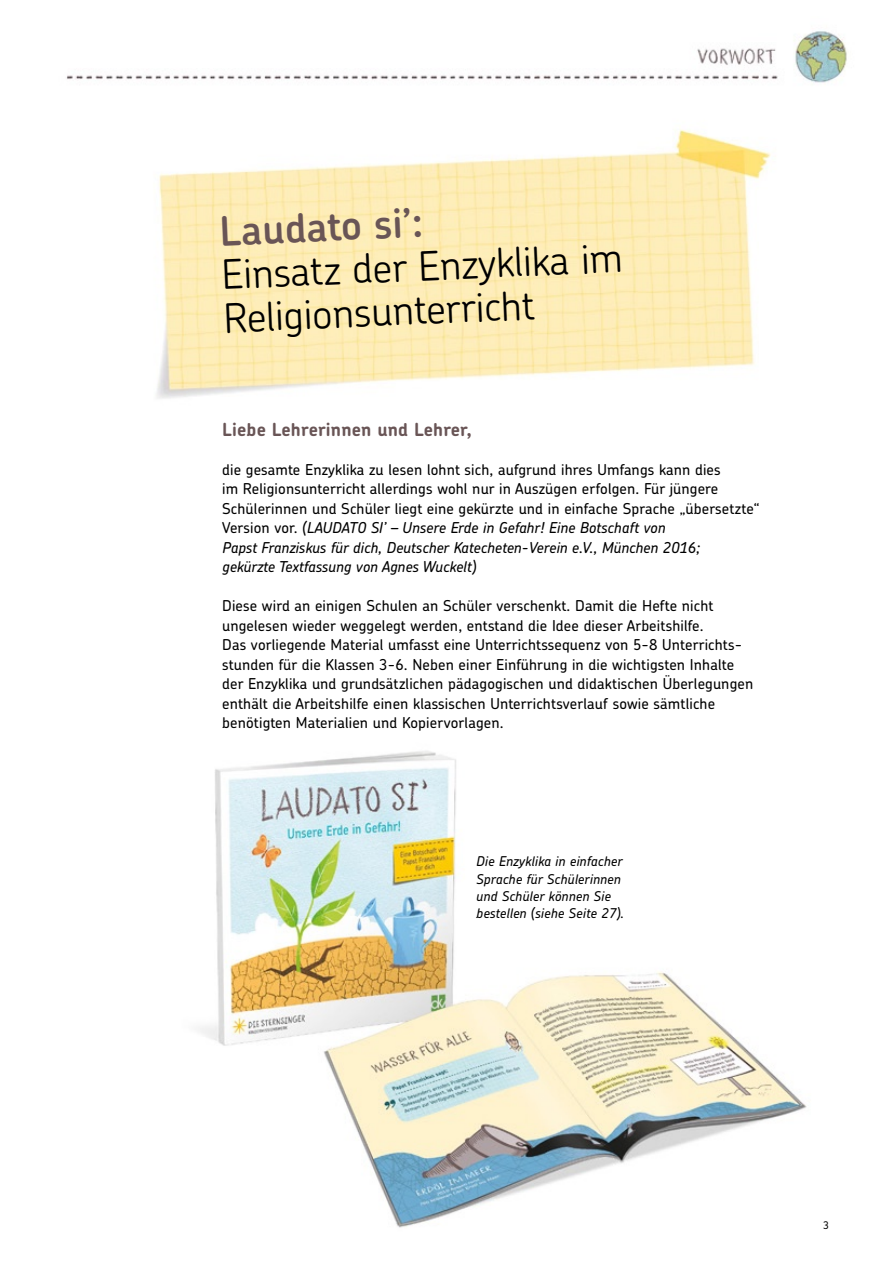
<style>
.page{position:relative;width:893px;height:1263px;background:#fff}
.page>*{position:absolute;margin:0;border:0;box-sizing:border-box;transform-origin:0 0}
.t1{font:300 40.5px/44px "Chevin Pro";color:#000}
.t2{font:600 40.5px "Chevin Pro";color:#695556}
.t3{font:700 18px "Chevin Pro";letter-spacing:.01em;color:#695556}
.t4{font:500 15px/19.5px "Chevin Pro";letter-spacing:.01em;color:#000}
.t5{font:italic 500 13.5px/17.2px "Chevin Pro";letter-spacing:.01em;color:#000}
.t6{font:500 10.5px "Chevin Pro";color:#000}
.s1{font-style:italic}
</style>
<div class="page">
<img style="left:66px;top:31px;width:781px;height:1197px">
<h1 class="t2" style="left:219px;top:203px;width:205px;rotate:-2deg">Laudato si’:</h1>
<h1 class="t1" style="left:221px;top:250px;width:403px;rotate:-2deg">Einsatz der Enzyklika im<br>Religionsunterricht</h1>
<p class="t3" style="left:222px;top:417px;width:251px">Liebe Lehrerinnen und Lehrer,</p>
<p class="t4" style="left:222px;top:459px;width:539px">die gesamte Enzyklika zu lesen lohnt sich, aufgrund ihres Umfangs kann dies<br>im Religionsunterricht allerdings wohl nur in Auszügen erfolgen. Für jüngere Schülerinnen und Schüler liegt eine gekürzte und in einfache Sprache „übersetzte“ Version vor. <span class="s1">(LAUDATO SI’ – Unsere Erde in Gefahr! Eine Botschaft von<br>Papst Franziskus für dich, Deutscher Katecheten-Verein e.V., München 2016;<br>gekürzte Textfassung von Agnes Wuckelt)</span></p>
<p class="t4" style="left:222px;top:595px;width:533px">Diese wird an einigen Schulen an Schüler verschenkt. Damit die Hefte nicht ungelesen wieder weggelegt werden, entstand die Idee dieser Arbeitshilfe.<br>Das vorliegende Material umfasst eine Unterrichtssequenz von 5-8 Unterrichts&shy;stunden für die Klassen 3-6. Neben einer Einführung in die wichtigsten Inhalte der Enzyklika und grundsätzlichen pädagogischen und didaktischen Überlegungen enthält die Arbeitshilfe einen klassischen Unterrichtsverlauf sowie sämtliche benötigten Materialien und Kopiervorlagen.</p>
<p class="t5" style="left:476px;top:852px;width:149px">Die Enzyklika in einfacher<br>Sprache für Schülerinnen und Schüler können Sie bestellen (siehe Seite 27).</p>
<p class="t6" style="left:823px;top:1218px;width:7px">3</p>
</div>
